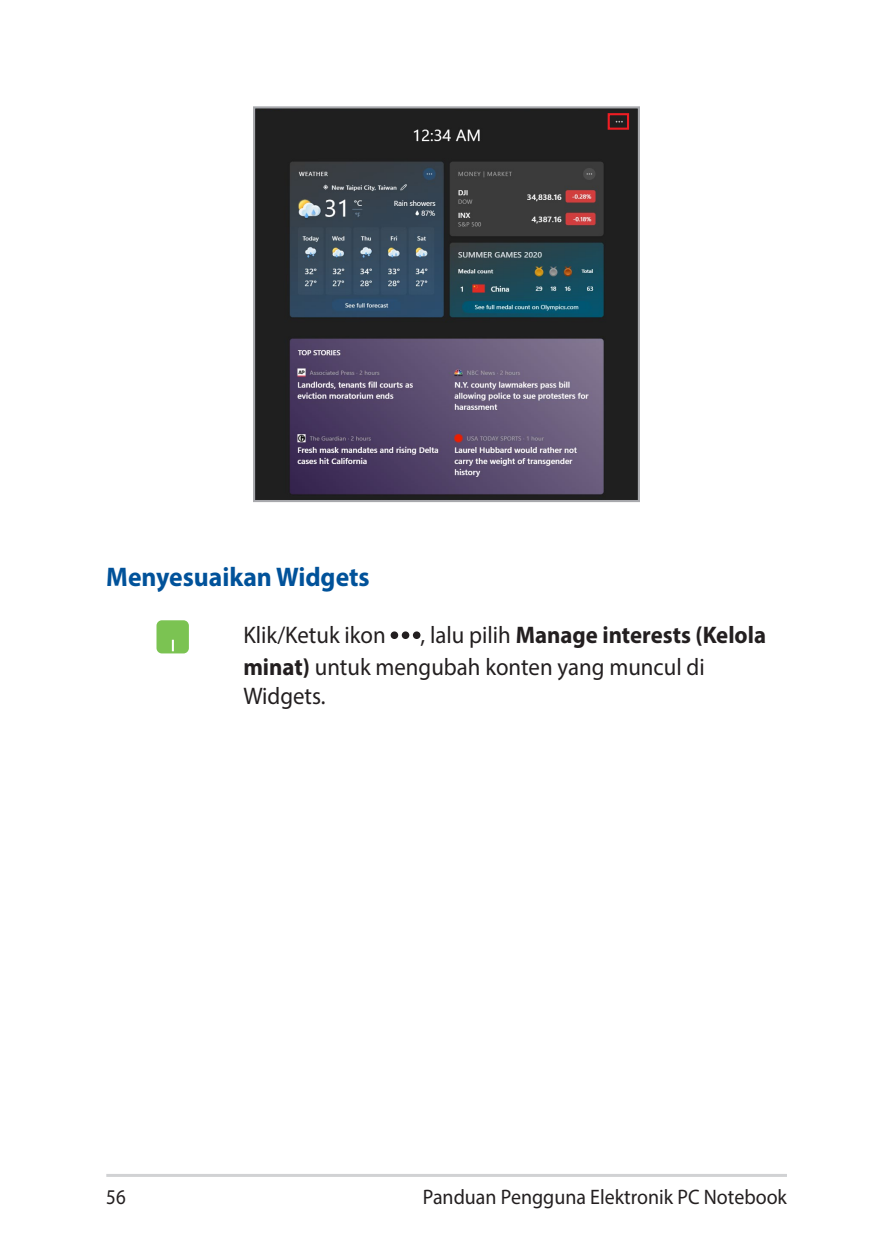
<style>
.page{position:relative;width:893px;height:1259px;background:#fff}
.page>*{position:absolute;margin:0;border:0;box-sizing:border-box;transform-origin:0 0}
.t1{font:700 27px "Myriad Pro";color:#01529a;scale:.95 1}
.t2{font:24px/31.8px "Myriad Pro";color:#231f20;scale:.95 1}
.t3{font:21px "Myriad Pro";color:#231f20;scale:.95 1}
.t4{font:21px "Myriad Pro";color:#231f20;scale:.9 1}
.s1{font-weight:700}
</style>
<div class="page">
<hr style="left:106px;top:1174px;width:681px;height:3px;background:#d1d2d4">
<div style="left:156px;top:620px;width:33px;height:33px;background:#7bc352;border-radius:5px"></div>
<svg style="left:172px;top:640px;width:2px;height:11px"></svg>
<div style="left:391px;top:631px;width:7px;height:8px;background:#231f20;border-radius:50%"></div>
<div style="left:402px;top:631px;width:7px;height:8px;background:#231f20;border-radius:50%"></div>
<div style="left:413px;top:631px;width:7px;height:8px;background:#231f20;border-radius:50%"></div>
<img style="left:256px;top:109px;width:381px;height:390px">
<div style="left:253px;top:106px;width:387px;height:396px;border:2px solid #a8a9ad"></div>
<div style="left:608px;top:113px;width:21px;height:17px;border:2px solid #ee1d23"></div>
<p class="t1" style="left:106px;top:559px;width:279px">Menyesuaikan Widgets</p>
<p class="t2" style="left:243px;top:619px;width:151px">Klik/Ketuk ikon</p>
<p class="t2" style="left:243px;top:619px;width:552px;text-indent:177px">, lalu pilih <span class="s1">Manage interests (Kelola minat)</span> untuk mengubah konten yang muncul di</p>
<p class="t2" style="left:243px;top:679px;width:88px">Widgets.</p>
<p class="t4" style="left:106px;top:1184px;width:23px">56</p>
<p class="t3" style="left:423px;top:1184px;width:385px">Panduan Pengguna Elektronik PC Notebook</p>
</div>
